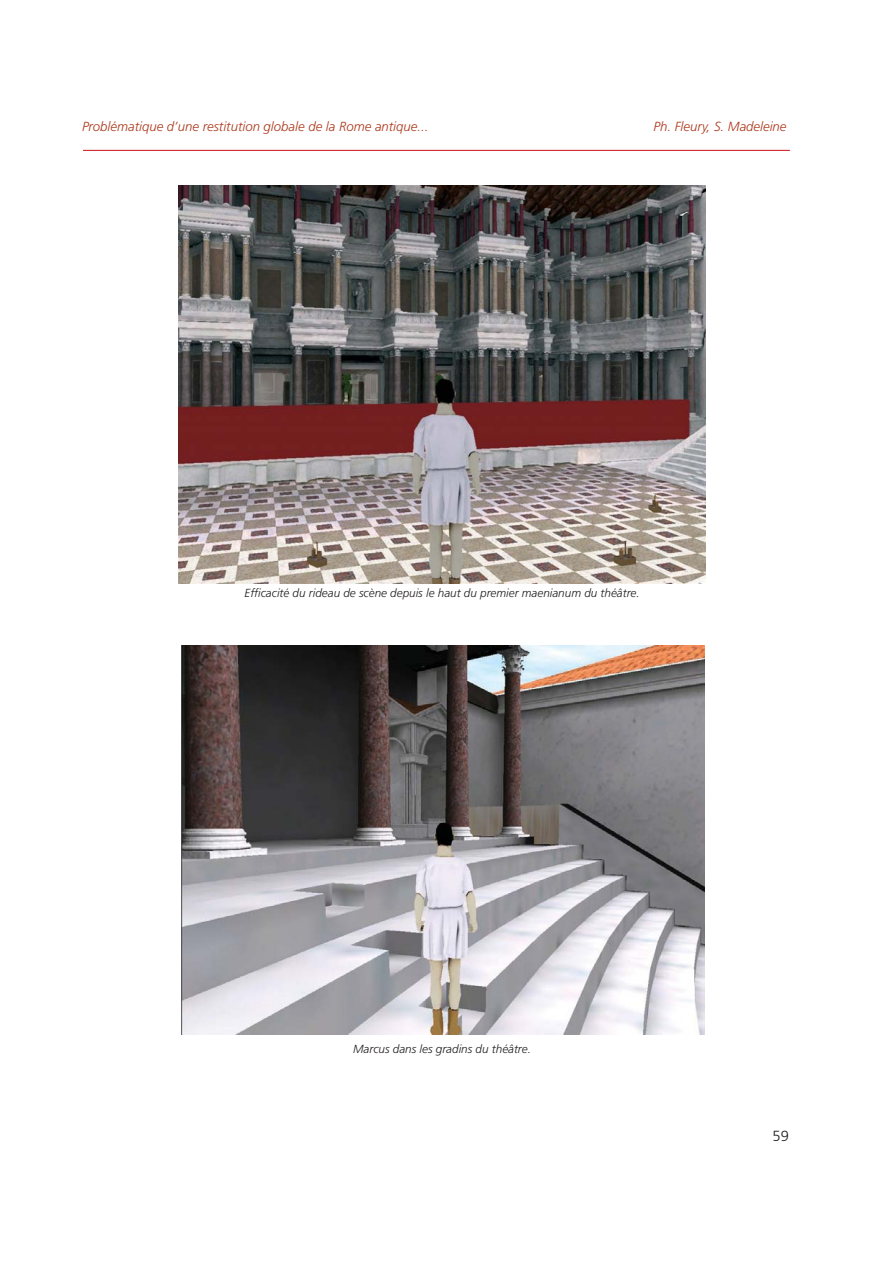
<style>
.page{position:relative;width:893px;height:1263px;background:#fff}
.page>*{position:absolute;margin:0;border:0;box-sizing:border-box;transform-origin:0 0}
.t1{font:300 14.7px "Frutiger";color:#231f20}
.t2{font:italic 300 13.2px "Frutiger";color:#ac381b}
.t3{font:italic 300 11.7px "Frutiger";color:#231f20}
</style>
<div class="page">
<hr style="left:83px;top:150px;width:707px;height:1px;background:#d2232a">
<img style="left:179px;top:185px;width:527px;height:398px">
<img style="left:182px;top:645px;width:522px;height:389px">
<p class="t2" style="left:82px;top:121px;width:348px">Problématique d’une restitution globale de la Rome antique...</p>
<p class="t2" style="left:653px;top:121px;width:135px">Ph. Fleury, S. Madeleine</p>
<p class="t3" style="left:244px;top:589px;width:397px">Efficacité du rideau de scène depuis le haut du premier maenianum du théâtre.</p>
<p class="t3" style="left:353px;top:1044px;width:179px">Marcus dans les gradins du théâtre.</p>
<p class="t1" style="left:772px;top:1130px;width:18px">59</p>
</div>
